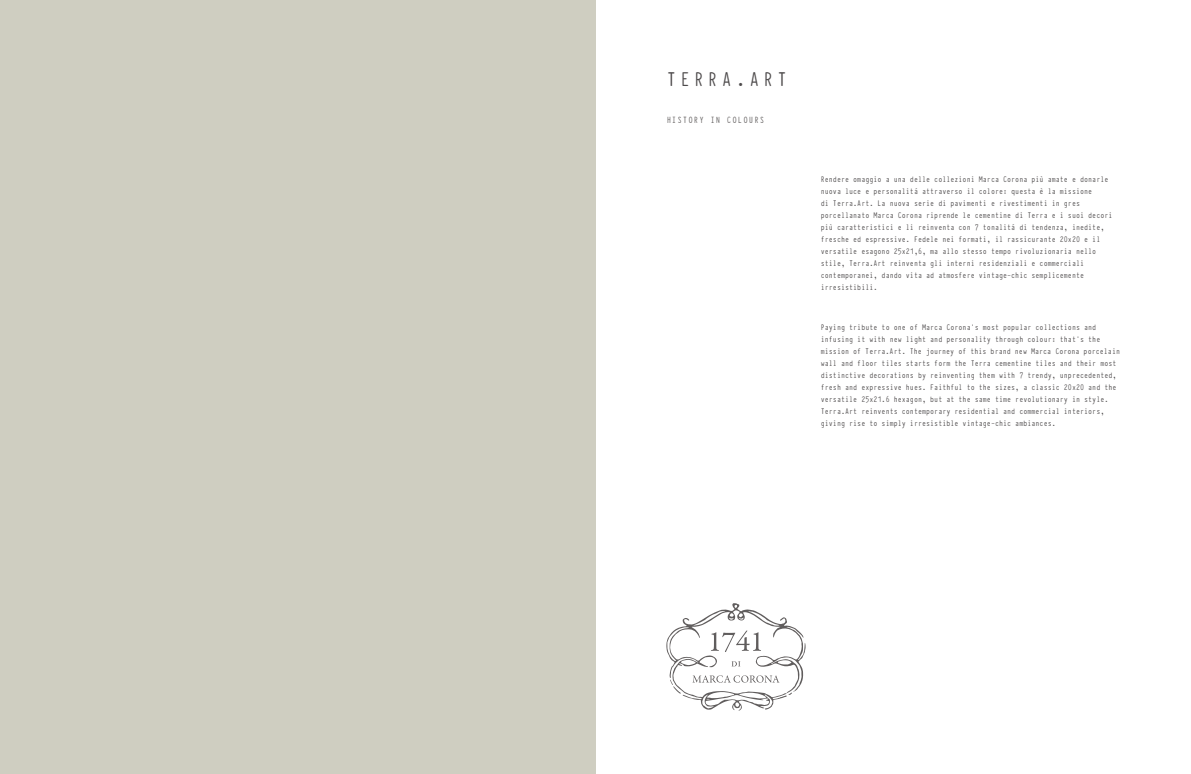
<style>
.page{position:relative;width:1191px;height:774px;background:#fff}
.page>*{position:absolute;margin:0;border:0;box-sizing:border-box;transform-origin:0 0}
.t1{font:22px "Typewriter Condensed";letter-spacing:.18em;color:#4e4b4c}
.t2{font:10px "Typewriter Condensed";letter-spacing:.1em;color:#393535}
.t3{font:9px/12px "Typewriter Condensed";color:#4e4b4c}
</style>
<div class="page">
<svg style="left:666px;top:603px;width:139px;height:108px"></svg>
<div style="left:0;top:0;width:595px;height:774px;background:#cfcec1"></div>
<h1 class="t1" style="left:666px;top:63px;width:122px">TERRA.ART</h1>
<p class="t2" style="left:666px;top:112px;width:99px">HISTORY IN COLOURS</p>
<p class="t3" style="left:821px;top:173px;width:293px">Rendere omaggio a una delle collezioni Marca Corona più amate e donarle nuova luce e personalità attraverso il colore: questa è la missione<br>di Terra.Art. La nuova serie di pavimenti e rivestimenti in gres porcellanato Marca Corona riprende le cementine di Terra e i suoi decori più caratteristici e li reinventa con 7 tonalità di tendenza, inedite, fresche ed espressive. Fedele nei formati, il rassicurante 20x20 e il versatile esagono 25x21,6, ma allo stesso tempo rivoluzionaria nello stile, Terra.Art reinventa gli interni residenziali e commerciali contemporanei, dando vita ad atmosfere vintage-chic semplicemente irresistibili.</p>
<p class="t3" style="left:821px;top:321px;width:301px">Paying tribute to one of Marca Corona’s most popular collections and infusing it with new light and personality through colour: that’s the mission of Terra.Art. The journey of this brand new Marca Corona porcelain wall and floor tiles starts form the Terra cementine tiles and their most distinctive decorations by reinventing them with 7 trendy, unprecedented, fresh and expressive hues. Faithful to the sizes, a classic 20x20 and the versatile 25x21.6 hexagon, but at the same time revolutionary in style.<br>Terra.Art reinvents contemporary residential and commercial interiors, giving rise to simply irresistible vintage-chic ambiances.</p>
</div>
